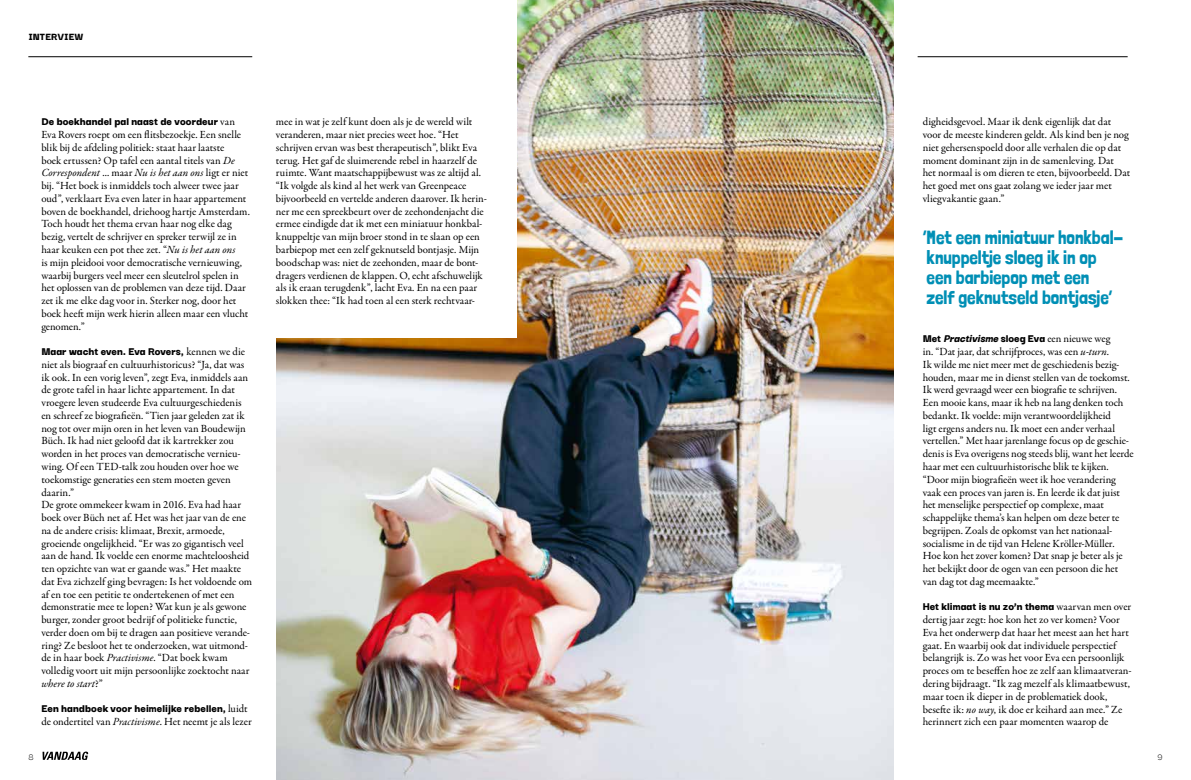
<style>
.page{position:relative;width:1191px;height:780px;background:#fff}
.page>*{position:absolute;margin:0;border:0;box-sizing:border-box;transform-origin:0 0}
.t1{font:19px/20px "Londrina Solid";letter-spacing:-.005em;color:#008fb5}
.t2{font:900 12px "Darker Grotesque";color:#000}
.t3{font:900 11.1px "Darker Grotesque";color:#000}
.t4{font:11px/12.8px "Garamond Premr Pro";letter-spacing:-.005em;color:#000}
.t5{font:9.8px "Darker Grotesque";color:#000}
.s1{font-family:"Garamond Premr Pro";font-weight:400;font-size:11px}
.s2{font-style:italic}
.s3{font-family:"Darker Grotesque";font-weight:900;font-size:12px}
.s4{font-family:"Darker Grotesque";font-weight:900;font-style:italic;font-size:12px}
</style>
<div class="page">
<svg style="left:43px;top:751px;width:45px;height:9px"></svg>
<img style="left:276px;top:0;width:617px;height:780px">
<hr style="left:28px;top:56px;width:224px;height:1px;background:#000">
<div style="left:260px;top:0;width:257px;height:337px;background:#fff"></div>
<hr style="left:917px;top:56px;width:210px;height:1px;background:#000">
<p class="t3" style="left:28px;top:29px;width:57px">INTERVIEW</p>
<p class="t2" style="left:41px;top:113px;width:195px">De boekhandel pal naast de voordeur <span class="s1">van</span></p>
<p class="t4" style="left:41px;top:128px;width:210px">Eva Rovers roept om een flitsbezoekje. Een snelle blik bij de afdeling politiek: staat haar laatste<br>boek ertussen? Op tafel een aantal titels van <span class="s2">De Correspondent</span> ... maar <span class="s2">Nu is het aan ons</span> ligt er niet bij. “Het boek is inmiddels toch alweer twee jaar oud”, verklaart Eva even later in haar appartement boven de boekhandel, driehoog hartje Amsterdam.<br>Toch houdt het thema ervan haar nog elke dag bezig, vertelt de schrijver en spreker terwijl ze in haar keuken een pot thee zet. “<span class="s2">Nu is het aan ons<br></span>is mijn pleidooi voor democratische vernieuwing, waarbij burgers veel meer een sleutelrol spelen in het oplossen van de problemen van deze tijd. Daar zet ik me elke dag voor in. Sterker nog, door het boek heeft mijn werk hierin alleen maar een vlucht genomen.”</p>
<p class="t2" style="left:41px;top:342px;width:205px">Maar wacht even. Eva Rovers, <span class="s1">kennen we die</span></p>
<p class="t4" style="left:41px;top:358px;width:212px">niet als biograaf en cultuurhistoricus? “Ja, dat was ik ook. In een vorig leven”, zegt Eva, inmiddels aan de grote tafel in haar lichte appartement. In dat vroegere leven studeerde Eva cultuurgeschiedenis en schreef ze biografieën. “Tien jaar geleden zat ik nog tot over mijn oren in het leven van Boudewijn Büch. Ik had niet geloofd dat ik kartrekker zou worden in het proces van democratische vernieu&shy;wing. Of een TED-talk zou houden over hoe we toekomstige generaties een stem moeten geven daarin.”<br>De grote ommekeer kwam in 2016. Eva had haar boek over Büch net af. Het was het jaar van de ene na de andere crisis: klimaat, Brexit, armoede, groeiende ongelijkheid. “Er was zo gigantisch veel aan de hand. Ik voelde een enorme machteloosheid ten opzichte van wat er gaande was.” Het maakte dat Eva zichzelf ging bevragen: Is het voldoende om af en toe een petitie te ondertekenen of met een demonstratie mee te lopen? Wat kun je als gewone burger, zonder groot bedrijf of politieke functie, verder doen om bij te dragen aan positieve verande&shy;ring? Ze besloot het te onderzoeken, wat uitmond&shy;de in haar boek <span class="s2">Practivisme</span>. “Dat boek kwam volledig voort uit mijn persoonlijke zoektocht naar <span class="s2">where to start</span>?”</p>
<p class="t2" style="left:41px;top:699px;width:208px">Een handboek voor heimelijke rebellen, <span class="s1">luidt</span></p>
<p class="t4" style="left:41px;top:715px;width:212px">de ondertitel van <span class="s2">Practivisme</span>. Het neemt je als lezer</p>
<p class="t4" style="left:276px;top:116px;width:212px">mee in wat je zelf kunt doen als je de wereld wilt veranderen, maar niet precies weet hoe. “Het schrijven ervan was best therapeutisch”, blikt Eva terug. Het gaf de sluimerende rebel in haarzelf de ruimte. Want maatschappijbewust was ze altijd al. “Ik volgde als kind al het werk van Greenpeace bijvoorbeeld en vertelde anderen daarover. Ik herin&shy;ner me een spreekbeurt over de zeehondenjacht die ermee eindigde dat ik met een miniatuur honkbal&shy;knuppeltje van mijn broer stond in te slaan op een barbiepop met een zelf geknutseld bontjasje. Mijn boodschap was: niet de zeehonden, maar de bont&shy;dragers verdienen de klappen. O, echt afschuwelijk als ik eraan terugdenk”, lacht Eva. En na een paar slokken thee: “Ik had toen al een sterk rechtvaar-</p>
<p class="t4" style="left:922px;top:116px;width:209px">digheidsgevoel. Maar ik denk eigenlijk dat dat voor de meeste kinderen geldt. Als kind ben je nog niet gehersenspoeld door alle verhalen die op dat moment dominant zijn in de samenleving. Dat<br>het normaal is om dieren te eten, bijvoorbeeld. Dat het goed met ons gaat zolang we ieder jaar met vliegvakantie gaan.”</p>
<p class="t4" style="left:922px;top:333px;width:212px"><span class="s3">Met</span> <span class="s4">Practivisme</span><span class="s3">sloeg Eva</span> een nieuwe weg<br>in. “Dat jaar, dat schrijfproces, was een <span class="s2">u-turn</span>.<br>Ik wilde me niet meer met de geschiedenis bezig&shy;houden, maar me in dienst stellen van de toekomst.<br>Ik werd gevraagd weer een biografie te schrijven.<br>Een mooie kans, maar ik heb na lang denken toch bedankt. Ik voelde: mijn verantwoordelijkheid<br>ligt ergens anders nu. Ik moet een ander verhaal vertellen.” Met haar jarenlange focus op de geschie&shy;denis is Eva overigens nog steeds blij, want het leerde haar met een cultuurhistorische blik te kijken. “Door mijn biografieën weet ik hoe verandering vaak een proces van jaren is. En leerde ik dat juist het menselijke perspectief op complexe, maat schappelijke thema’s kan helpen om deze beter te begrijpen. Zoals de opkomst van het nationaal&shy;socialisme in de tijd van Helene Kröller-Müller.<br>Hoe kon het zover komen? Dat snap je beter als je het bekijkt door de ogen van een persoon die het van dag tot dag meemaakte.”</p>
<p class="t2" style="left:922px;top:597px;width:210px">Het klimaat is nu zo’n thema <span class="s1">waarvan men over</span></p>
<p class="t4" style="left:922px;top:613px;width:210px">dertig jaar zegt: hoe kon het zo ver komen? Voor Eva het onderwerp dat haar het meest aan het hart gaat. En waarbij ook dat individuele perspectief belangrijk is. Zo was het voor Eva een persoonlijk proces om te beseffen hoe ze zelf aan klimaatveran&shy;dering bijdraagt. “Ik zag mezelf als klimaatbewust, maar toen ik dieper in de problematiek dook, besefte ik: <span class="s2">no way</span>, ik doe er keihard aan mee.” Ze herinnert zich een paar momenten waarop de</p>
<h1 class="t1" style="left:922px;top:227px;width:202px">‘Met een miniatuur honkbal&shy;knuppeltje sloeg ik in op<br>een barbiepop met een<br>zelf geknutseld bontjasje’</h1>
<p class="t5" style="left:28px;top:749px;width:7px">8</p>
<p class="t5" style="left:1157px;top:749px;width:7px">9</p>
</div>
